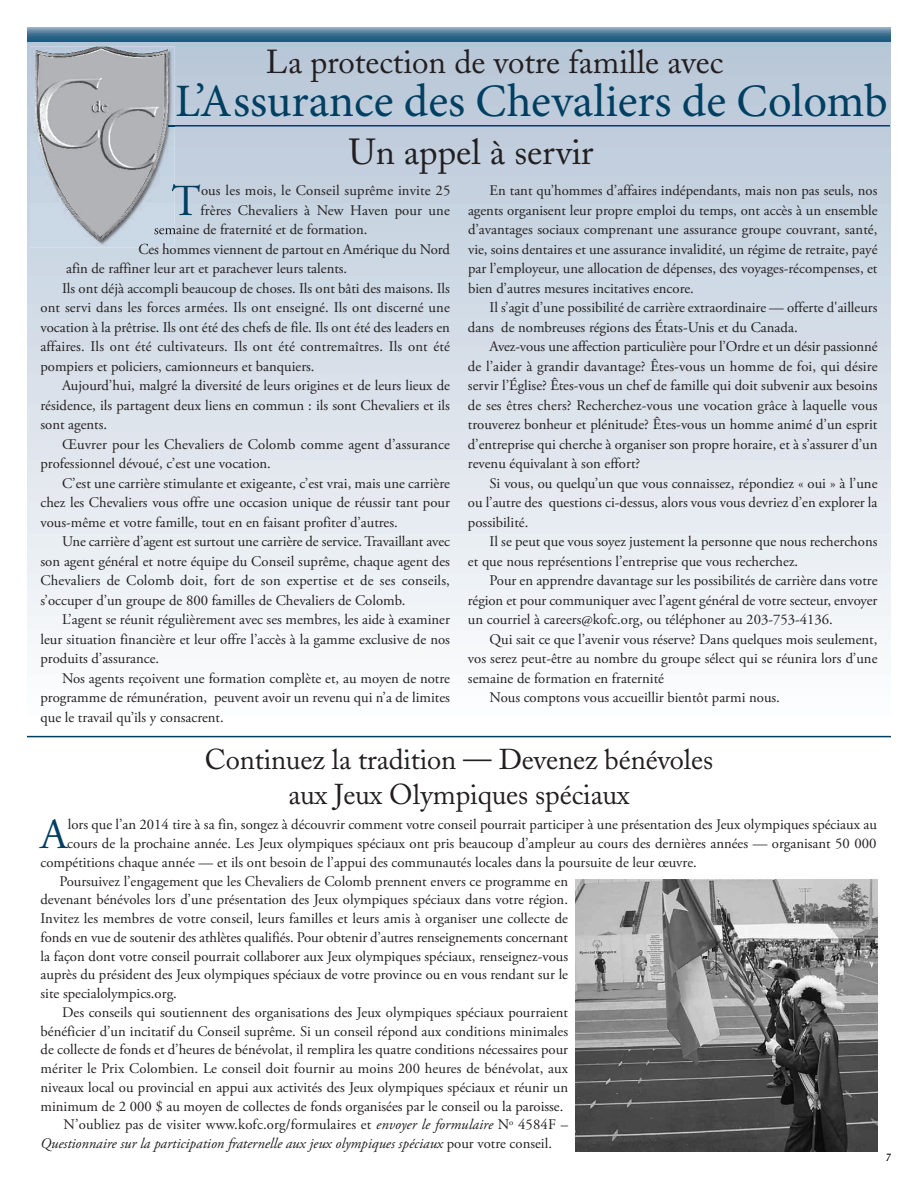
<style>
.page{position:relative;width:918px;height:1188px;background:#fff}
.page>*{position:absolute;margin:0;border:0;box-sizing:border-box;transform-origin:0 0}
.t1{font:46.5px "Minion Pro";color:#003f61}
.t2{font:44.25px "Adobe Garamond Pro";color:#003f61}
.t3{font:43.05px "Adobe Garamond Pro";color:#003f61}
.t4{font:36px "Adobe Caslon";color:#231f20}
.t5{font:33px "Adobe Caslon";color:#231f20}
.t6{font:28.5px/34.5px "Adobe Caslon";letter-spacing:-.005em;color:#231f20;text-align:center}
.t7{font:14.7px/19.5px "Adobe Garamond Pro";color:#231f20;text-align:justify}
.t8{font:italic 14.7px "Adobe Garamond Pro";color:#231f20}
.t9{font:italic 10.5px "Palatino";color:#231f20;scale:.9 1}
.s1{font-style:italic}
.s2{font-style:normal}
</style>
<div class="page">
<img style="left:27px;top:27px;width:864px;height:709px">
<hr style="left:169px;top:125px;width:721px;height:2px;background:#003f61">
<hr style="left:27px;top:736px;width:864px;height:1px;background:#003f61">
<img style="left:30px;top:47px;width:145px;height:201px">
<svg style="left:169px;top:125px;width:6px;height:2px"></svg>
<svg style="left:172px;top:184px;width:3px;height:8px"></svg>
<img style="left:154px;top:228px;width:21px;height:6px">
<img style="left:139px;top:243px;width:26px;height:5px">
<img style="left:576px;top:880px;width:302px;height:272px">
<h3 class="t5" style="left:266px;top:49px;width:459px">La protection de votre famille avec</h3>
<h1 class="t1" style="left:175px;top:84px;width:714px">L’Assurance des Chevaliers de Colomb</h1>
<h3 class="t4" style="left:349px;top:139px;width:246px">Un appel à servir</h3>
<h2 class="t2" style="left:172px;top:183px;width:31px">T</h2>
<p class="t7" style="left:201px;top:182px;width:251px">ous les mois, le Conseil suprême invite 25</p>
<p class="t7" style="left:200px;top:202px;width:251px">frères Chevaliers à New Haven pour une</p>
<p class="t7" style="left:154px;top:221px;width:215px">semaine de fraternité et de formation.</p>
<p class="t7" style="left:138px;top:241px;width:313px">Ces hommes viennent de partout en Amérique du Nord</p>
<p class="t7" style="left:66px;top:260px;width:283px">afin de raffiner leur art et parachever leurs talents.</p>
<p class="t7" style="left:62px;top:280px;width:389px">Ils ont déjà accompli beaucoup de choses. Ils ont bâti des maisons. Ils</p>
<p class="t7" style="left:41px;top:299px;width:411px">ont servi dans les forces armées. Ils ont enseigné. Ils ont discerné une</p>
<p class="t7" style="left:41px;top:319px;width:411px">vocation à la prêtrise. Ils ont été des chefs de file. Ils ont été des leaders en</p>
<p class="t7" style="left:40px;top:338px;width:411px">affaires. Ils ont été cultivateurs. Ils ont été contremaîtres. Ils ont été</p>
<p class="t7" style="left:41px;top:358px;width:276px">pompiers et policiers, camionneurs et banquiers.</p>
<p class="t7" style="left:62px;top:377px;width:389px">Aujourd’hui, malgré la diversité de leurs origines et de leurs lieux de</p>
<p class="t7" style="left:40px;top:397px;width:411px">résidence, ils partagent deux liens en commun : ils sont Chevaliers et ils</p>
<p class="t7" style="left:41px;top:416px;width:68px">sont agents.</p>
<p class="t7" style="left:62px;top:436px;width:389px">Œuvrer pour les Chevaliers de Colomb comme agent d’assurance</p>
<p class="t7" style="left:40px;top:455px;width:232px">professionnel dévoué, c’est une vocation.</p>
<p class="t7" style="left:62px;top:475px;width:389px">C’est une carrière stimulante et exigeante, c’est vrai, mais une carrière</p>
<p class="t7" style="left:40px;top:494px;width:411px">chez les Chevaliers vous offre une occasion unique de réussir tant pour</p>
<p class="t7" style="left:41px;top:514px;width:359px">vous-même et votre famille, tout en en faisant profiter d’autres.</p>
<p class="t7" style="left:62px;top:533px;width:389px">Une carrière d’agent est surtout une carrière de service. Travaillant avec</p>
<p class="t7" style="left:41px;top:553px;width:411px">son agent général et notre équipe du Conseil suprême, chaque agent des</p>
<p class="t7" style="left:41px;top:572px;width:411px">Chevaliers de Colomb doit, fort de son expertise et de ses conseils,</p>
<p class="t7" style="left:41px;top:592px;width:367px">s’occuper d’un groupe de 800 familles de Chevaliers de Colomb.</p>
<p class="t7" style="left:62px;top:611px;width:389px">L’agent se réunit régulièrement avec ses membres, les aide à examiner</p>
<p class="t7" style="left:41px;top:631px;width:411px">leur situation financière et leur offre l’accès à la gamme exclusive de nos</p>
<p class="t7" style="left:41px;top:650px;width:120px">produits d’assurance.</p>
<p class="t7" style="left:62px;top:670px;width:389px">Nos agents reçoivent une formation complète et, au moyen de notre</p>
<p class="t7" style="left:41px;top:689px;width:411px">programme de rémunération, peuvent avoir un revenu qui n’a de limites</p>
<p class="t7" style="left:41px;top:709px;width:185px">que le travail qu’ils y consacrent.</p>
<p class="t7" style="left:468px;top:182px;width:411px;text-indent:22px">En tant qu’hommes d’affaires indépendants, mais non pas seuls, nos agents organisent leur propre emploi du temps, ont accès à un ensemble d’avantages sociaux comprenant une assurance groupe couvrant, santé, vie, soins dentaires et une assurance invalidité, un régime de retraite, payé par l’employeur, une allocation de dépenses, des voyages-récompenses, et bien d’autres mesures incitatives encore.</p>
<p class="t7" style="left:468px;top:299px;width:411px;text-indent:22px">Il s’agit d’une possibilité de carrière extraordinaire — offerte d'ailleurs dans de nombreuses régions des États-Unis et du Canada.</p>
<p class="t7" style="left:468px;top:338px;width:411px;text-indent:22px">Avez-vous une affection particulière pour l’Ordre et un désir passionné de l’aider à grandir davantage? Êtes-vous un homme de foi, qui désire servir l’Église? Êtes-vous un chef de famille qui doit subvenir aux besoins de ses êtres chers? Recherchez-vous une vocation grâce à laquelle vous trouverez bonheur et plénitude? Êtes-vous un homme animé d’un esprit d’entreprise qui cherche à organiser son propre horaire, et à s’assurer d’un revenu équivalant à son effort?</p>
<p class="t7" style="left:468px;top:475px;width:411px;text-indent:22px">Si vous, ou quelqu’un que vous connaissez, répondiez « oui » à l’une ou l’autre des questions ci-dessus, alors vous vous devriez d’en explorer la possibilité.</p>
<p class="t7" style="left:468px;top:533px;width:411px;text-indent:22px">Il se peut que vous soyez justement la personne que nous recherchons et que nous représentions l’entreprise que vous recherchez.</p>
<p class="t7" style="left:468px;top:572px;width:411px;text-indent:22px">Pour en apprendre davantage sur les possibilités de carrière dans votre région et pour communiquer avec l’agent général de votre secteur, envoyer un courriel à careers@kofc.org, ou téléphoner au 203-753-4136.</p>
<p class="t7" style="left:490px;top:631px;width:389px">Qui sait ce que l’avenir vous réserve? Dans quelques mois seulement,</p>
<p class="t7" style="left:468px;top:650px;width:411px">vos serez peut-être au nombre du groupe sélect qui se réunira lors d’une</p>
<p class="t7" style="left:468px;top:670px;width:198px">semaine de formation en fraternité</p>
<p class="t7" style="left:490px;top:689px;width:292px">Nous comptons vous accueillir bientôt parmi nous.</p>
<h3 class="t6" style="left:205px;top:746px;width:510px">Continuez la tradition — Devenez bénévoles aux Jeux Olympiques spéciaux</h3>
<h3 class="t3" style="left:40px;top:818px;width:28px">A</h3>
<p class="t7" style="left:68px;top:816px;width:811px">lors que l’an 2014 tire à sa fin, songez à découvrir comment votre conseil pourrait participer à une présentation des Jeux olympiques spéciaux au</p>
<p class="t7" style="left:67px;top:835px;width:811px">cours de la prochaine année. Les Jeux olympiques spéciaux ont pris beaucoup d’ampleur au cours des dernières années — organisant 50 000</p>
<p class="t7" style="left:41px;top:854px;width:658px">compétitions chaque année — et ils ont besoin de l’appui des communautés locales dans la poursuite de leur œuvre.</p>
<p class="t7" style="left:59px;top:873px;width:510px">Poursuivez l’engagement que les Chevaliers de Colomb prennent envers ce programme en</p>
<p class="t7" style="left:41px;top:891px;width:529px">devenant bénévoles lors d’une présentation des Jeux olympiques spéciaux dans votre région.</p>
<p class="t7" style="left:40px;top:910px;width:529px">Invitez les membres de votre conseil, leurs familles et leurs amis à organiser une collecte de</p>
<p class="t7" style="left:41px;top:929px;width:529px">fonds en vue de soutenir des athlètes qualifiés. Pour obtenir d’autres renseignements concernant</p>
<p class="t7" style="left:41px;top:948px;width:529px">la façon dont votre conseil pourrait collaborer aux Jeux olympiques spéciaux, renseignez-vous</p>
<p class="t7" style="left:41px;top:966px;width:529px">auprès du président des Jeux olympiques spéciaux de votre province ou en vous rendant sur le</p>
<p class="t7" style="left:41px;top:985px;width:138px">site specialolympics.org.</p>
<p class="t7" style="left:62px;top:1004px;width:508px">Des conseils qui soutiennent des organisations des Jeux olympiques spéciaux pourraient</p>
<p class="t7" style="left:41px;top:1023px;width:529px">bénéficier d’un incitatif du Conseil suprême. Si un conseil répond aux conditions minimales</p>
<p class="t7" style="left:41px;top:1041px;width:529px">de collecte de fonds et d’heures de bénévolat, il remplira les quatre conditions nécessaires pour</p>
<p class="t7" style="left:41px;top:1060px;width:529px">mériter le Prix Colombien. Le conseil doit fournir au moins 200 heures de bénévolat, aux</p>
<p class="t7" style="left:41px;top:1079px;width:529px">niveaux local ou provincial en appui aux activités des Jeux olympiques spéciaux et réunir un</p>
<p class="t7" style="left:41px;top:1098px;width:524px">minimum de 2 000 $ au moyen de collectes de fonds organisées par le conseil ou la paroisse.</p>
<p class="t7" style="left:64px;top:1116px;width:506px">N’oubliez pas de visiter www.kofc.org/formulaires et <span class="s1">envoyer le formulaire</span> N<sup>o</sup> 4584F –</p>
<p class="t8" style="left:40px;top:1138px;width:513px">Questionnaire sur la participation fraternelle aux jeux olympiques spéciaux <span class="s2">pour votre conseil.</span></p>
<p class="t9" style="left:886px;top:1151px;width:7px">7</p>
</div>
